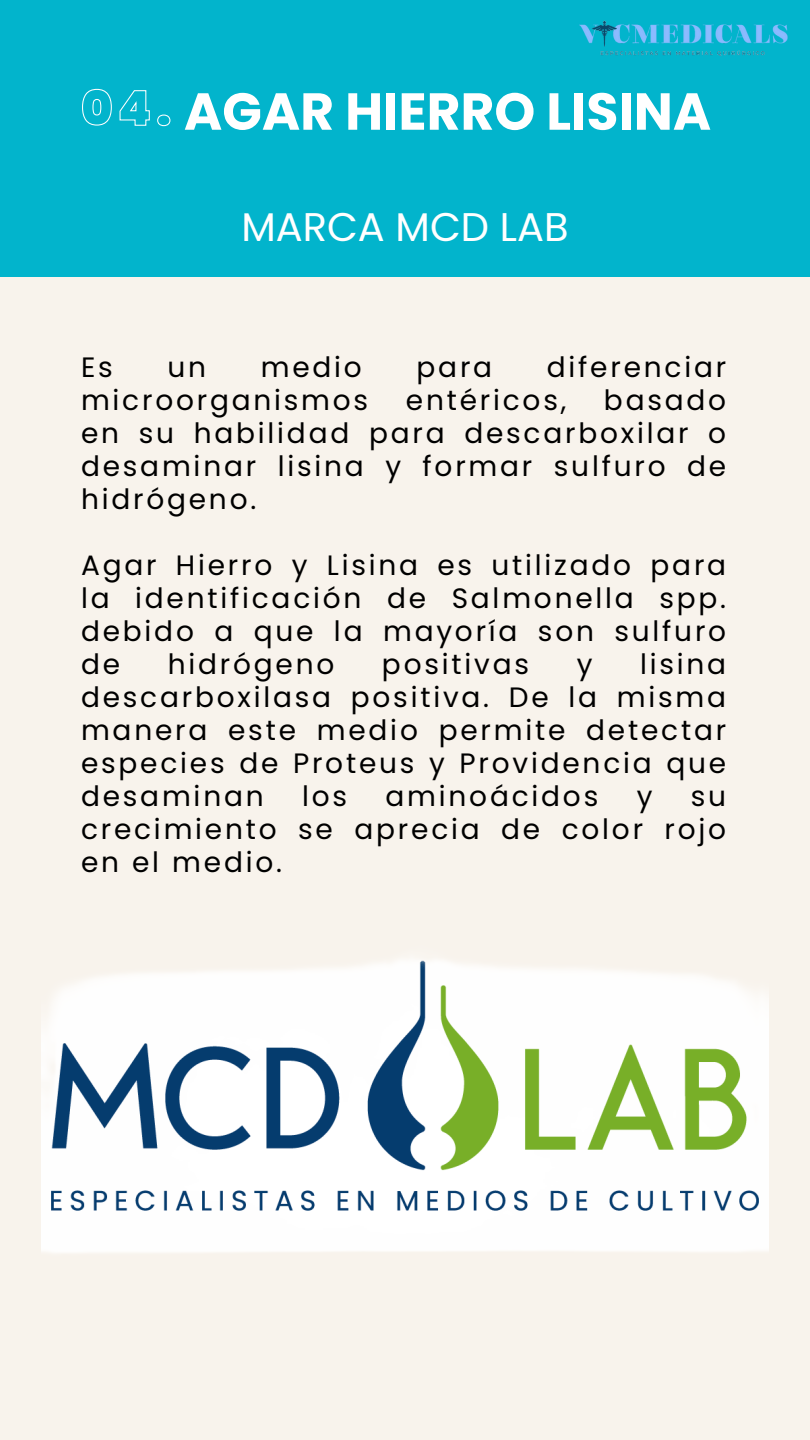
<style>
.page{position:relative;width:810px;height:1440px;background:#f8f3ec}
.page>*{position:absolute;margin:0;border:0;box-sizing:border-box;transform-origin:0 0}
.t1{font:700 52px "Poppins";color:#fff}
.t2{font:40px "Poppins";color:#fff}
.t3{font:28px/33px "Poppins";letter-spacing:.1em;color:#000;text-align:justify}
</style>
<div class="page">
<div style="left:0;top:0;width:810px;height:277px;background:#02b4cc"></div>
<svg style="left:82px;top:88px;width:89px;height:39px"></svg>
<img style="left:580px;top:21px;width:208px;height:35px">
<img style="left:41px;top:959px;width:728px;height:294px">
<h1 class="t1" style="left:184px;top:75px;width:529px">AGAR HIERRO LISINA</h1>
<h2 class="t2" style="left:241px;top:199px;width:329px">MARCA MCD LAB</h2>
<p class="t3" style="left:81px;top:351px;width:33px">Es</p>
<p class="t3" style="left:167px;top:351px;width:40px">un</p>
<p class="t3" style="left:261px;top:351px;width:103px">medio</p>
<p class="t3" style="left:417px;top:351px;width:77px">para</p>
<p class="t3" style="left:547px;top:351px;width:181px">diferenciar</p>
<p class="t3" style="left:81px;top:384px;width:289px">microorganismos</p>
<p class="t3" style="left:406px;top:384px;width:162px">entéricos,</p>
<p class="t3" style="left:81px;top:384px;width:647px;text-indent:523px">basado en su habilidad para descarboxilar o desaminar lisina y formar sulfuro de hidrógeno.</p>
<p class="t3" style="left:81px;top:549px;width:647px">Agar Hierro y Lisina es utilizado para la identificación de Salmonella spp. debido a que la mayoría son sulfuro de</p>
<p class="t3" style="left:168px;top:648px;width:168px">hidrógeno</p>
<p class="t3" style="left:382px;top:648px;width:149px">positivas</p>
<p class="t3" style="left:577px;top:648px;width:17px">y</p>
<p class="t3" style="left:81px;top:648px;width:647px;text-indent:559px">lisina descarboxilasa positiva. De la misma manera este medio permite detectar especies de Proteus y Providencia que desaminan</p>
<p class="t3" style="left:302px;top:780px;width:47px">los</p>
<p class="t3" style="left:386px;top:780px;width:214px">aminoácidos</p>
<p class="t3" style="left:637px;top:780px;width:17px">y</p>
<p class="t3" style="left:81px;top:780px;width:647px;text-indent:610px">su crecimiento se aprecia de color rojo en el medio.</p>
</div>
